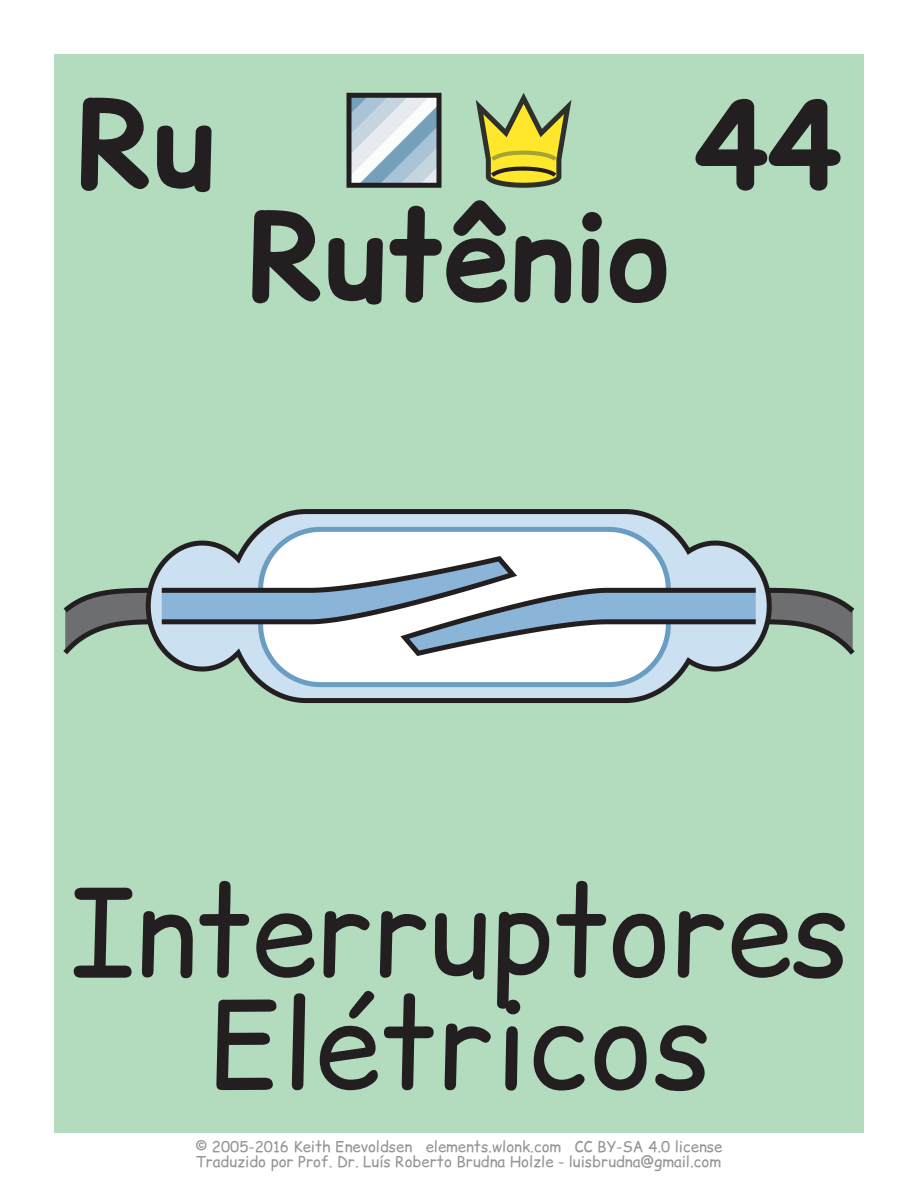
<style>
.page{position:relative;width:918px;height:1188px;background:#fff}
.page>*{position:absolute;margin:0;border:0;box-sizing:border-box;transform-origin:0 0}
.t1{font:120px/112.5px "Comic Relief";letter-spacing:-.01em;color:#231f20;text-align:center}
.t2{font:700 120px "Comic Relief";color:#231f20}
.t3{font:15px/15px "Comic Relief";color:#939598}
</style>
<div class="page">
<div style="left:54px;top:54px;width:810px;height:1079px;background:#b3dcbe"></div>
<svg style="left:166px;top:509px;width:586px;height:194px"></svg>
<svg style="left:258px;top:527px;width:413px;height:160px;background:#dfeaf2"></svg>
<svg style="left:63px;top:556px;width:792px;height:100px;background:#aebfc5"></svg>
<svg style="left:346px;top:93px;width:95px;height:95px;background:#a1b0b9"></svg>
<svg style="left:476px;top:93px;width:95px;height:95px"></svg>
<h1 class="t2" style="left:76px;top:92px;width:141px">Ru</h1>
<h1 class="t2" style="left:695px;top:92px;width:148px">44</h1>
<h1 class="t2" style="left:248px;top:204px;width:424px">Rutênio</h1>
<h1 class="t1" style="left:70px;top:889px;width:781px">Interruptores<br>Elétricos</h1>
<p class="t3" style="left:196px;top:1141px;width:528px">© 2005-2016 Keith Enevoldsen elements.wlonk.com CC BY-SA 4.0 license<br>Traduzido por Prof. Dr. Luís Roberto Brudna Holzle - luisbrudna@gmail.com</p>
</div>
